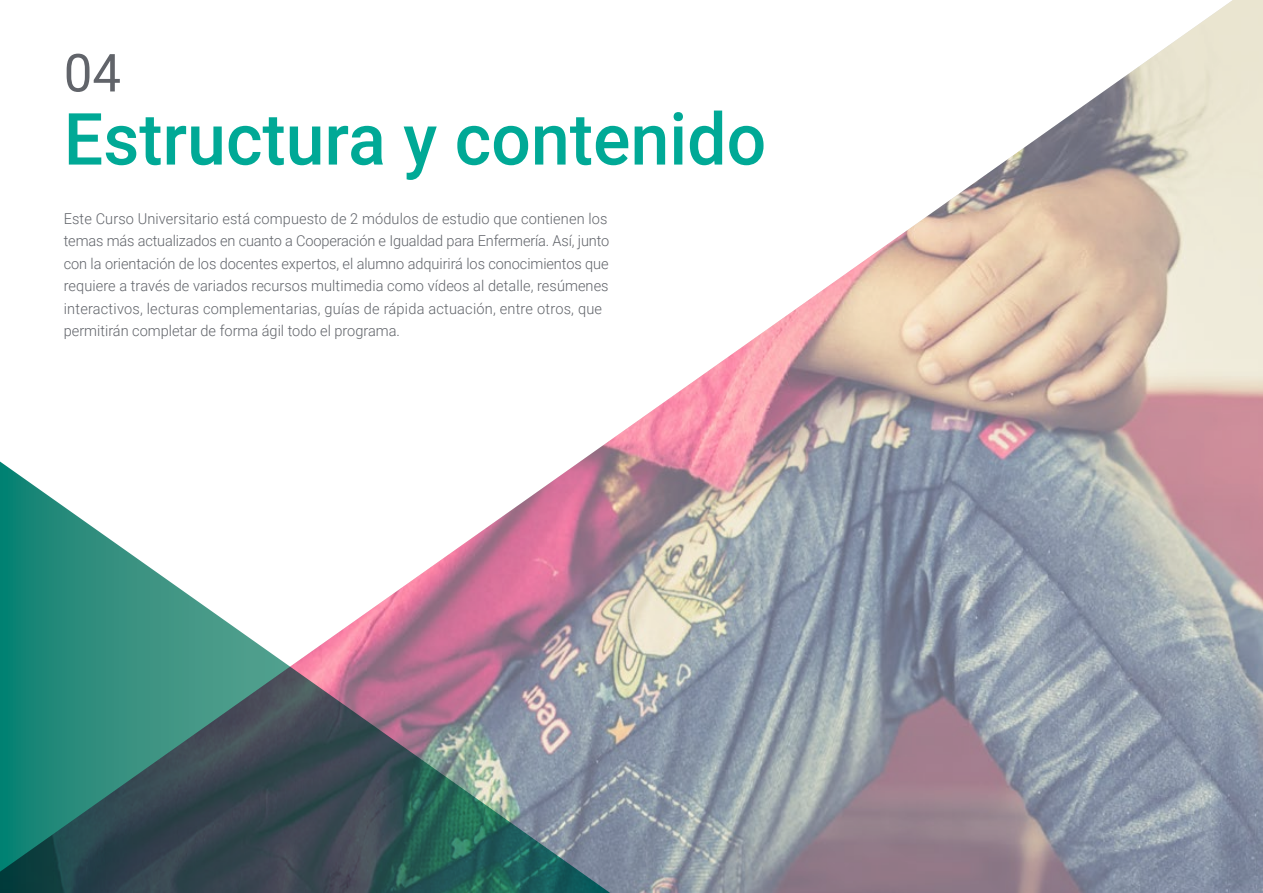
<style>
.page{position:relative;width:1263px;height:893px;background:#fff}
.page>*{position:absolute;margin:0;border:0;box-sizing:border-box;transform-origin:0 0}
.t1{font:500 72px "Roboto";color:#00a996}
.t2{font:52.5px "Roboto";color:#61646a}
.t3{font:300 15px/22.5px "Roboto";color:#61646a}
</style>
<div class="page">
<img style="left:602px;top:0;width:661px;height:893px">
<svg style="left:0;top:446px;width:640px;height:447px"></svg>
<h2 class="t2" style="left:64px;top:36px;width:59px">04</h2>
<h1 class="t1" style="left:64px;top:89px;width:704px">Estructura y contenido</h1>
<p class="t3" style="left:64px;top:207px;width:547px">Este Curso Universitario está compuesto de 2 módulos de estudio que contienen los temas más actualizados en cuanto a Cooperación e Igualdad para Enfermería. Así, junto con la orientación de los docentes expertos, el alumno adquirirá los conocimientos que requiere a través de variados recursos multimedia como vídeos al detalle, resúmenes interactivos, lecturas complementarias, guías de rápida actuación, entre otros, que permitirán completar de forma ágil todo el programa.</p>
</div>
